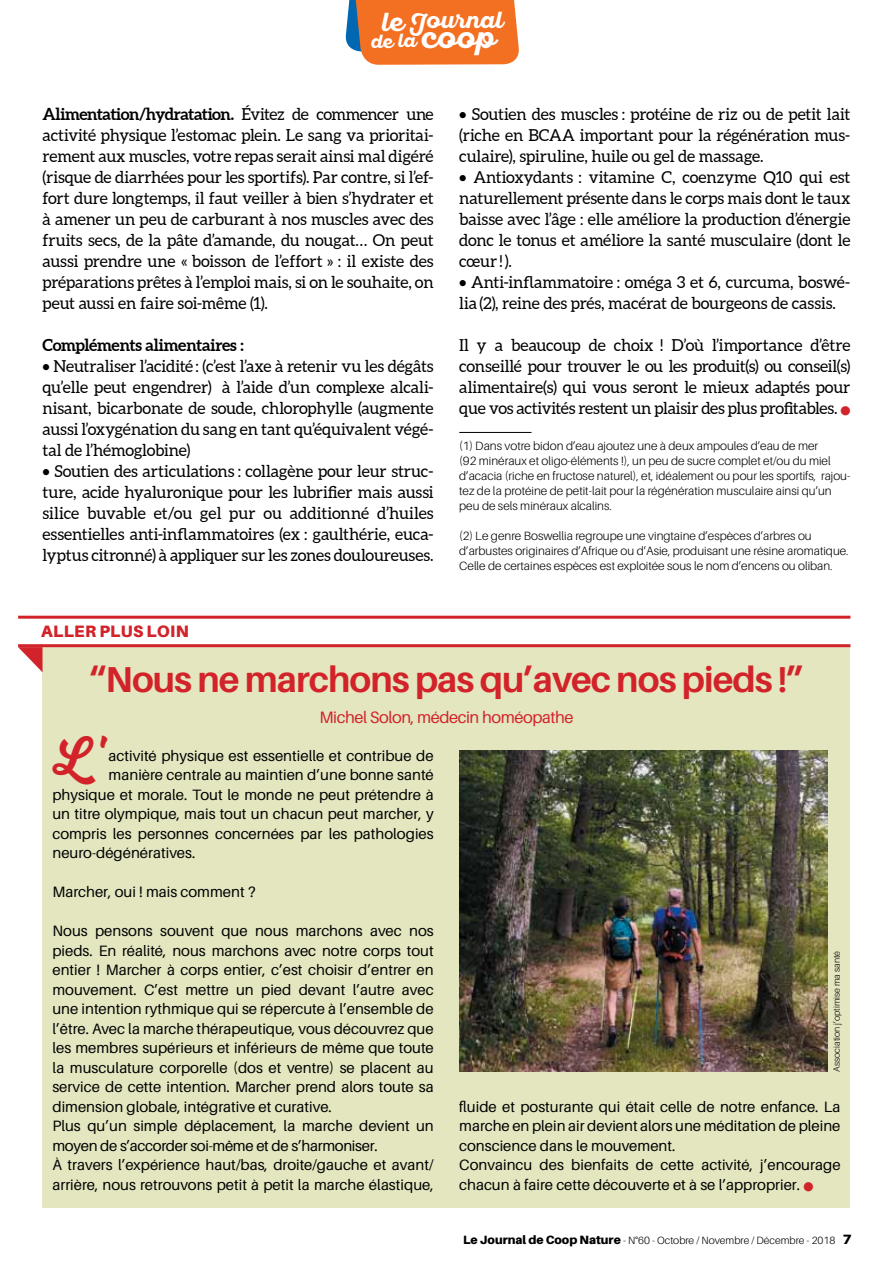
<style>
.page{position:relative;width:893px;height:1263px;background:#fff}
.page>*{position:absolute;margin:0;border:0;box-sizing:border-box;transform-origin:0 0}
.t1{font:47.1px "Sant Elia Script Bold DMO";color:#d2232a}
.t2{font:700 36px "Aileron";letter-spacing:-.025em;color:#d2232a}
.t3{font:23.25px "Sant Elia Script Bold DMO";color:#fff;scale:1.04 1}
.t4{font:18.9px "Sant Elia Script Bold DMO";color:#fff;scale:1.04 1}
.t5{font:16.5px/21px "Aleo";letter-spacing:-.01em;color:#000;text-align:justify}
.t6{font:16.5px "Aileron";letter-spacing:-.025em;color:#d2232a}
.t7{font:700 16.5px "Aleo";letter-spacing:-.015em;color:#000}
.t8{font:900 16.5px "Aileron";letter-spacing:.025em;color:#d2232a}
.t9{font:15px/19.5px "Aileron";color:#000}
.t10{font:300 12px/15px "Aileron";color:#000}
.t11{font:300 10.5px "Aileron";color:#000}
.t12{font:300 9px "Aileron";color:#000}
.s1{font-size:25.95px}
.s2{font-size:30.75px}
.s3{font-weight:700}
.s4{font-weight:700;font-size:21px;color:#d2232a}
.s5{font-family:"Bernadette"}
.s6{font-family:"Aleo";font-weight:700;font-size:21px;color:#d2232a}
.s7{font-weight:900;font-size:12px}
.s8{font-weight:900;font-size:13.5px}
</style>
<div class="page">
<div style="left:43px;top:647px;width:807px;height:561px;background:#e4e6c0"></div>
<svg style="left:345px;top:0;width:174px;height:65px;background:#e87735"></svg>
<hr style="left:459px;top:432px;width:72px;height:1px;background:#000">
<svg style="left:18px;top:647px;width:25px;height:25px"></svg>
<hr style="left:18px;top:616px;width:832px;height:3px;background:#d2232a">
<hr style="left:18px;top:644px;width:832px;height:3px;background:#d2232a">
<img style="left:459px;top:750px;width:368px;height:321px">
<h3 class="t3" style="left:382px;top:6px;width:118px"><span class="s1">le</span> Journal</h3>
<p class="t4" style="left:371px;top:30px;width:121px">de la <span class="s2">coop</span></p>
<p class="t5" style="left:43px;top:103px;width:393px"><span class="s3">Alimentation/hydratation.</span> Évitez de commencer une activité physique l’estomac plein. Le sang va prioritai&shy;rement aux muscles, votre repas serait ainsi mal digéré (risque de diarrhées pour les sportifs). Par contre, si l’ef&shy;fort dure longtemps, il faut veiller à bien s’hydrater et à amener un peu de carburant à nos muscles avec des fruits secs, de la pâte d’amande, du nougat… On peut aussi prendre une « boisson de l’effort » : il existe des préparations prêtes à l’emploi mais, si on le souhaite, on peut aussi en faire soi-même (1).</p>
<p class="t7" style="left:43px;top:335px;width:203px">Compléments alimentaires :</p>
<p class="t5" style="left:43px;top:355px;width:393px">• Neutraliser l’acidité : (c’est l’axe à retenir vu les dégâts qu’elle peut engendrer) à l’aide d’un complexe alcali&shy;nisant, bicarbonate de soude, chlorophylle (augmente aussi l’oxygénation du sang en tant qu’équivalent végé&shy;tal de l’hémoglobine)</p>
<p class="t5" style="left:43px;top:460px;width:393px">• Soutien des articulations : collagène pour leur struc&shy;ture, acide hyaluronique pour les lubrifier mais aussi silice buvable et/ou gel pur ou additionné d’huiles essentielles anti-inflammatoires (ex : gaulthérie, euca&shy;lyptus citronné) à appliquer sur les zones douloureuses.</p>
<p class="t8" style="left:41px;top:622px;width:147px">aller plus loin</p>
<p class="t5" style="left:459px;top:103px;width:393px">• Soutien des muscles : protéine de riz ou de petit lait (riche en BCAA important pour la régénération mus&shy;culaire), spiruline, huile ou gel de massage.</p>
<p class="t5" style="left:459px;top:166px;width:393px">• Antioxydants : vitamine C, coenzyme Q10 qui est naturellement présente dans le corps mais dont le taux baisse avec l’âge : elle améliore la production d’énergie donc le tonus et améliore la santé musculaire (dont le cœur ! ).</p>
<p class="t5" style="left:459px;top:271px;width:393px">• Anti-inflammatoire : oméga 3 et 6, curcuma, boswé&shy;lia (2), reine des prés, macérat de bourgeons de cassis.</p>
<p class="t5" style="left:459px;top:334px;width:393px">Il y a beaucoup de choix ! D’où l’importance d’être conseillé pour trouver le ou les produit(s) ou conseil(s) alimentaire(s) qui vous seront le mieux adaptés pour que vos activités restent un plaisir des plus profitables. <span class="s4">•</span></p>
<p class="t10" style="left:459px;top:438px;width:393px">(1) Dans votre bidon d’eau ajoutez une à deux ampoules d’eau de mer<br>(92 minéraux et oligo-éléments !), un peu de sucre complet et/ou du miel d’acacia (riche en fructose naturel), et, idéalement ou pour les sportifs, rajou&shy;tez de la protéine de petit-lait pour la régénération musculaire ainsi qu’un peu de sels minéraux alcalins.</p>
<p class="t10" style="left:459px;top:528px;width:391px">(2) Le genre Boswellia regroupe une vingtaine d’espèces d’arbres ou d’arbustes originaires d’Afrique ou d’Asie, produisant une résine aromatique.<br>Celle de certaines espèces est exploitée sous le nom d’encens ou oliban.</p>
<h2 class="t2" style="left:89px;top:659px;width:717px">“Nous ne marchons pas qu’avec nos pieds !”</h2>
<p class="t6" style="left:319px;top:708px;width:256px">Michel Solon, médecin homéopathe</p>
<h1 class="t1" style="left:54px;top:729px;width:59px">L<span class="s5">’</span></h1>
<p class="t9" style="left:109px;top:746px;width:327px">activité physique est essentielle et contribue de</p>
<p class="t9" style="left:109px;top:765px;width:327px">manière centrale au maintien d’une bonne santé</p>
<p class="t9" style="left:52px;top:785px;width:383px">physique et morale. Tout le monde ne peut prétendre à</p>
<p class="t9" style="left:52px;top:804px;width:383px">un titre olympique, mais tout un chacun peut marcher, y</p>
<p class="t9" style="left:52px;top:824px;width:383px">compris les personnes concernées par les pathologies</p>
<p class="t9" style="left:52px;top:843px;width:144px">neuro-dégénératives.</p>
<p class="t9" style="left:52px;top:882px;width:205px">Marcher, oui ! mais comment ?</p>
<p class="t9" style="left:52px;top:921px;width:383px">Nous pensons souvent que nous marchons avec nos pieds. En réalité, nous marchons avec notre corps tout entier ! Marcher à corps entier, c’est choisir d’entrer en mouvement. C’est mettre un pied devant l’autre avec une intention rythmique qui se répercute à l’ensemble de l’être. Avec la marche thérapeutique, vous découvrez que les membres supérieurs et inférieurs de même que toute la musculature corporelle (dos et ventre) se placent au service de cette intention. Marcher prend alors toute sa dimension globale, intégrative et curative.<br>Plus qu’un simple déplacement, la marche devient un moyen de s’accorder soi-même et de s’harmoniser.<br>À travers l’expérience haut/bas, droite/gauche et avant/ arrière, nous retrouvons petit à petit la marche élastique,</p>
<p class="t12" style="left:832px;top:1071px;width:122px;rotate:-90deg">Association j’optimise ma santé</p>
<p class="t9" style="left:459px;top:1097px;width:383px">fluide et posturante qui était celle de notre enfance. La marche en plein air devient alors une méditation de pleine conscience dans le mouvement.<br>Convaincu des bienfaits de cette activité, j’encourage chacun à faire cette découverte et à se l’approprier. <span class="s6">•</span></p>
<p class="t11" style="left:463px;top:1234px;width:390px"><span class="s7">Le Journal de Coop Nature</span> - N°60 - Octobre / Novembre / Décembre - 2018 <span class="s8">7</span></p>
</div>
